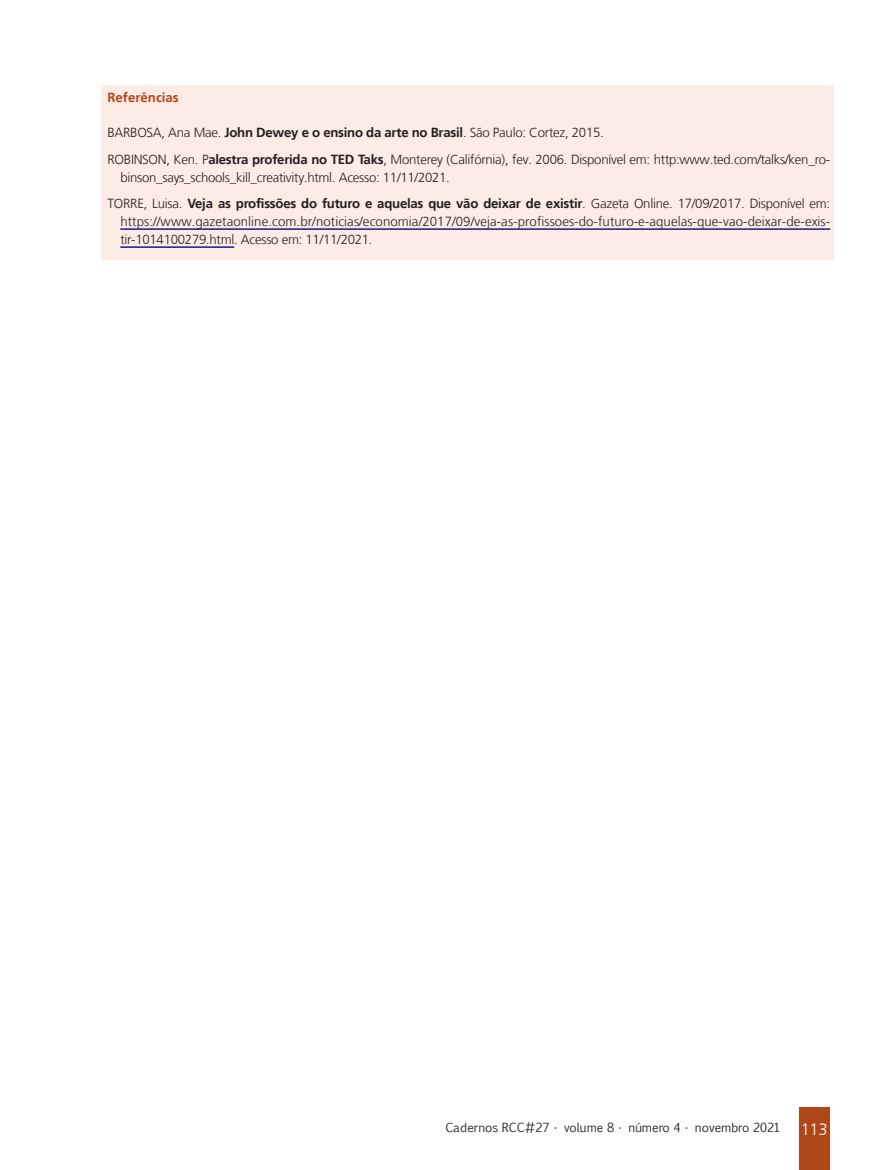
<style>
.page{position:relative;width:893px;height:1170px;background:#fff}
.page>*{position:absolute;margin:0;border:0;box-sizing:border-box;transform-origin:0 0}
.Referências__8_8{font:300 13.2px/18px "Frutiger LT";letter-spacing:-.02em;color:#231f20}
.Subtítulo_LARANJA_DO{font:700 13.2px "Frutiger LT";color:#b04719}
.t1{font:12px "Euphemia CAS";color:#231f20}
.s1{font-weight:700}
.s2{font-family:"Frutiger LT";font-weight:300;font-size:16.5px;color:#fff}
</style>
<div class="page">
<div style="left:799px;top:1107px;width:30px;height:62px;background:#b04719"></div>
<div style="left:102px;top:85px;width:732px;height:174px;background:#fdece6"></div>
<hr style="left:120px;top:228px;width:710px;height:2px;background:#000080">
<hr style="left:120px;top:246px;width:114px;height:2px;background:#000080">
<p class="Subtítulo_LARANJA_DO" style="left:108px;top:90px;width:73px">Referências</p>
<p class="Referências__8_8" style="left:108px;top:124px;width:498px">BARBOSA, Ana Mae. <span class="s1">John Dewey e o ensino da arte no Brasil</span>. São Paulo: Cortez, 2015.</p>
<p class="Referências__8_8" style="left:120px;top:150px;width:711px;text-indent:-13px">ROBINSON, Ken. P<span class="s1">alestra proferida no TED Taks</span>, Monterey (Califórnia), fev. 2006. Disponível em: http:www.ted.com/talks/ken_ro&shy;binson_says_schools_kill_creativity.html. Acesso: 11/11/2021.</p>
<p class="Referências__8_8" style="left:120px;top:195px;width:711px;text-align:justify;text-indent:-13px">TORRE, Luisa. <span class="s1">Veja as profissões do futuro e aquelas que vão deixar de existir</span>. Gazeta Online. 17/09/2017. Disponível em: https://www.gazetaonline.com.br/noticias/economia/2017/09/veja-as-profissoes-do-futuro-e-aquelas-que-vao-deixar-de-exis&shy;tir-1014100279.html. Acesso em: 11/11/2021.</p>
<p class="t1" style="left:445px;top:1119px;width:384px">Cadernos RCC#27 • volume 8 • número 4 • novembro 2021 <span class="s2">113</span></p>
</div>
